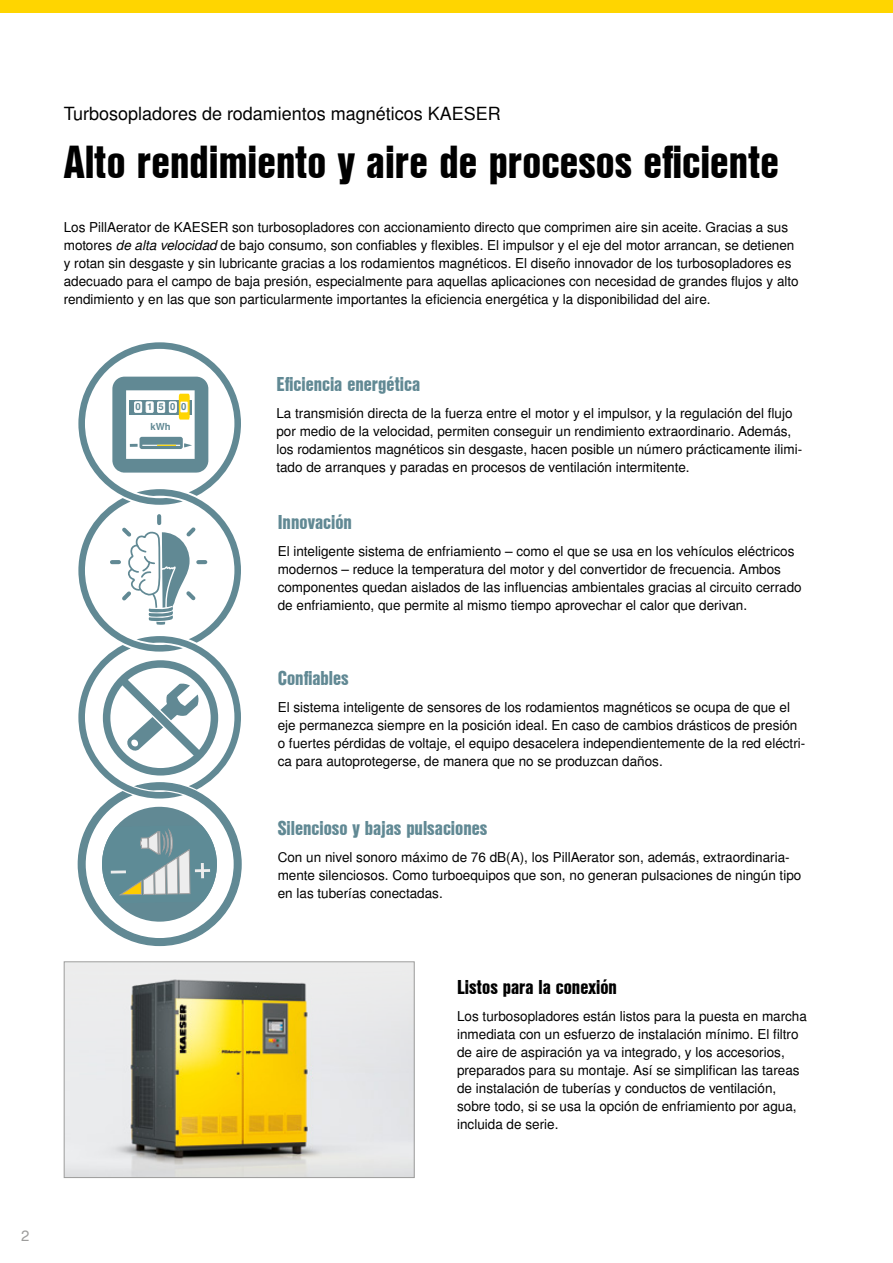
<style>
.page{position:relative;width:893px;height:1263px;background:#fff}
.page>*{position:absolute;margin:0;border:0;box-sizing:border-box;transform-origin:0 0}
.t1{font:45px "Nimbus San L Bla Con";color:#000}
.t2{font:19.5px "Nimbus San L Bla Con";color:#618994}
.t3{font:19.5px "Nimbus San L Bla Con";color:#000}
.t4{font:18px "Nimbus San L";color:#000}
.t5{font:15px "Nimbus San L";color:#9d9d9c}
.t6{font:13.5px/18px "Nimbus San L";color:#000}
.t7{font:700 9.6px "Nimbus San L";letter-spacing:.645em;color:#618994}
.s1{font-style:italic}
</style>
<div class="page">
<div style="left:0;top:0;width:893px;height:13px;background:#ffd500"></div>
<img style="left:66px;top:963px;width:347px;height:213px">
<div style="left:64px;top:961px;width:351px;height:217px;border:1px solid #9d9d9c"></div>
<svg style="left:77px;top:342px;width:165px;height:605px"></svg>
<div style="left:103px;top:660px;width:115px;height:115px;border:8px solid #618994;border-radius:50%"></div>
<h3 class="t4" style="left:64px;top:103px;width:439px">Turbosopladores de rodamientos magnéticos KAESER</h3>
<h1 class="t1" style="left:64px;top:128px;width:717px">Alto rendimiento y aire de procesos eficiente</h1>
<p class="t6" style="left:64px;top:219px;width:736px">Los PillAerator de KAESER son turbosopladores con accionamiento directo que comprimen aire sin aceite. Gracias a sus motores <span class="s1">de alta velocidad</span> de bajo consumo, son confiables y flexibles. El impulsor y el eje del motor arrancan, se detienen y rotan sin desgaste y sin lubricante gracias a los rodamientos magnéticos. El diseño innovador de los turbosopladores es adecuado para el campo de baja presión, especialmente para aquellas aplicaciones con necesidad de grandes flujos y alto rendimiento y en las que son particularmente importantes la eficiencia energética y la disponibilidad del aire.</p>
<p class="t7" style="left:135px;top:401px;width:53px">0150,0</p>
<p class="t7" style="left:150px;top:421px;width:22px">kWh</p>
<h2 class="t2" style="left:276px;top:370px;width:145px">Eficiencia energética</h2>
<p class="t6" style="left:276px;top:405px;width:527px">La transmisión directa de la fuerza entre el motor y el impulsor, y la regulación del flujo por medio de la velocidad, permiten conseguir un rendimiento extraordinario. Además, los rodamientos magnéticos sin desgaste, hacen posible un número prácticamente ilimi&shy;tado de arranques y paradas en procesos de ventilación intermitente.</p>
<h2 class="t2" style="left:278px;top:508px;width:76px">Innovación</h2>
<p class="t6" style="left:278px;top:543px;width:525px">El inteligente sistema de enfriamiento – como el que se usa en los vehículos eléctricos modernos – reduce la temperatura del motor y del convertidor de frecuencia. Ambos componentes quedan aislados de las influencias ambientales gracias al circuito cerrado de enfriamiento, que permite al mismo tiempo aprovechar el calor que derivan.</p>
<h2 class="t2" style="left:278px;top:664px;width:73px">Confiables</h2>
<p class="t6" style="left:278px;top:699px;width:529px">El sistema inteligente de sensores de los rodamientos magnéticos se ocupa de que el eje permanezca siempre en la posición ideal. En caso de cambios drásticos de presión o fuertes pérdidas de voltaje, el equipo desacelera independientemente de la red eléctri&shy;ca para autoprotegerse, de manera que no se produzcan daños.</p>
<h2 class="t2" style="left:278px;top:814px;width:211px">Silencioso y bajas pulsaciones</h2>
<p class="t6" style="left:278px;top:849px;width:525px">Con un nivel sonoro máximo de 76 dB(A), los PillAerator son, además, extraordinaria&shy;mente silenciosos. Como turboequipos que son, no generan pulsaciones de ningún tipo en las tuberías conectadas.</p>
<h2 class="t3" style="left:457px;top:973px;width:161px">Listos para la conexión</h2>
<p class="t6" style="left:457px;top:1008px;width:351px">Los turbosopladores están listos para la puesta en marcha inmediata con un esfuerzo de instalación mínimo. El filtro de aire de aspiración ya va integrado, y los accesorios, preparados para su montaje. Así se simplifican las tareas de instalación de tuberías y conductos de ventilación, sobre todo, si se usa la opción de enfriamiento por agua, incluida de serie.</p>
<p class="t5" style="left:21px;top:1226px;width:10px">2</p>
</div>
